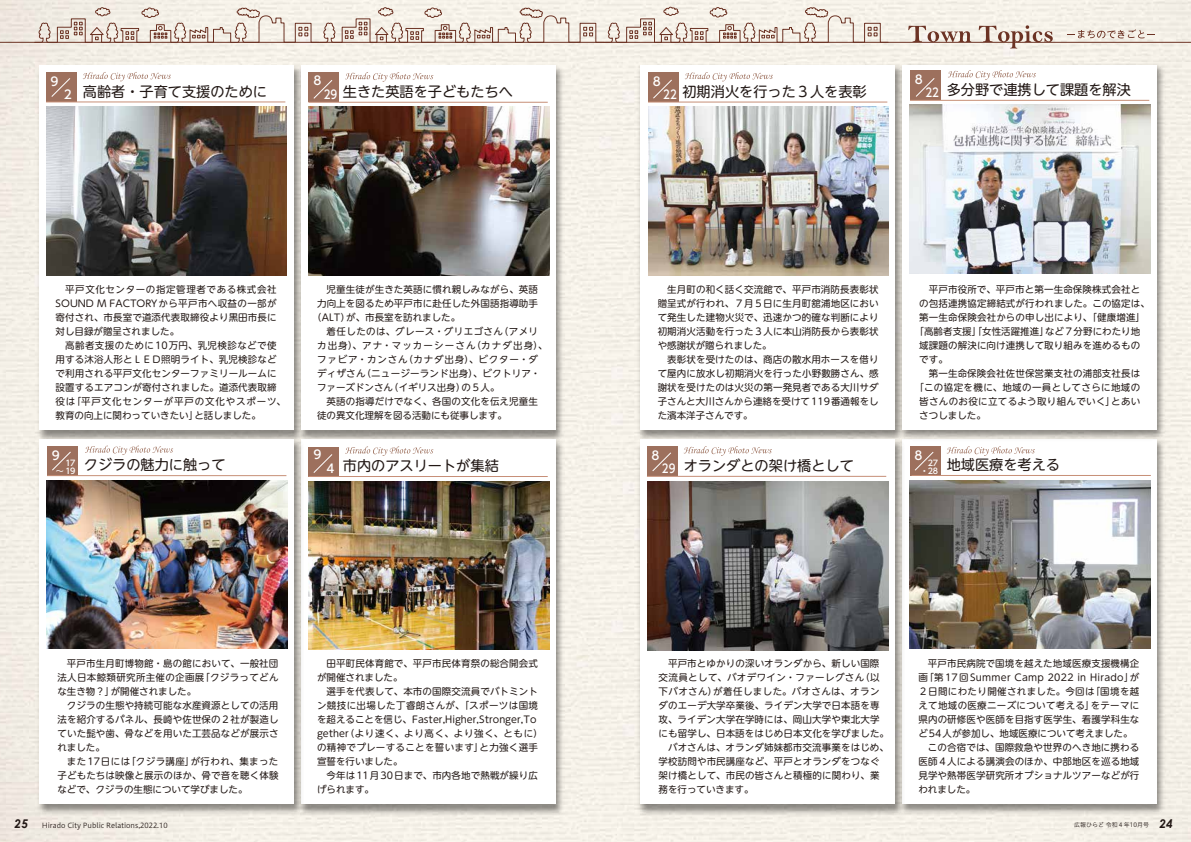
<style>
.page{position:relative;width:1191px;height:842px;background:#fff}
.page>*{position:absolute;margin:0;border:0;box-sizing:border-box;transform-origin:0 0}
.t1{font:14.2px "UD Shin M Go Pro";color:#221815}
.t2{font:500 12px "UD Shin Go Pro";color:#fff}
.t3{font:500 12px "UD Shin Go Pro";color:#fff;scale:.85 1}
.t4{font:9.5px/14px "UD Shin M Go Pro";letter-spacing:.015em;color:#221815}
.t5{font:9.5px "UD Shin M Go Pro";letter-spacing:.12em;color:#221815}
.t6{font:9.5px "UD Shin M Go Pro";letter-spacing:.04em;color:#221815}
.t7{font:9.5px "UD Shin M Go Pro";letter-spacing:.035em;color:#221815}
.t8{font:9.5px "UD Shin M Go Pro";letter-spacing:.045em;color:#221815}
.t9{font:9.5px "UD Shin M Go Pro";letter-spacing:.09em;color:#221815}
.t10{font:500 8px/8px "UD Shin Go Pro";letter-spacing:-.05em;color:#fff;text-align:right}
.t11{font:7px "Hiragino UD Sans Std W3";color:#221815}
.t12{font:6px "Hiragino UD Sans Std W3";color:#221815}
.s1{font-family:"Century Gothic";font-weight:700;font-style:italic;font-size:12px}
</style>
<div class="page">
<img style="left:0;top:0;width:1191px;height:842px">
<svg style="left:908px;top:26px;width:63px;height:16px"></svg>
<svg style="left:978px;top:25px;width:74px;height:24px;background:#d6c6bc"></svg>
<svg style="left:1067px;top:29px;width:88px;height:9px"></svg>
<hr style="left:0;top:42px;width:1191px;height:1px;background:#6c3324">
<svg style="left:34px;top:4px;width:855px;height:39px;background:#e2d7cd"></svg>
<img style="left:908px;top:444px;width:262px;height:375px">
<div style="left:902px;top:439px;width:254px;height:364px;background:#fff"></div>
<div style="left:910px;top:446px;width:30px;height:29px;background:#9d705d"></div>
<svg style="left:914px;top:452px;width:20px;height:19px"></svg>
<svg style="left:946px;top:446px;width:89px;height:10px"></svg>
<hr style="left:911px;top:475px;width:239px;height:1px;background:#c78f77">
<img style="left:635px;top:62px;width:262px;height:374px">
<div style="left:640px;top:65px;width:255px;height:365px;background:#fff"></div>
<div style="left:648px;top:72px;width:30px;height:30px;background:#9d705d"></div>
<hr style="left:648px;top:102px;width:239px;height:1px;background:#c78f77">
<svg style="left:685px;top:72px;width:88px;height:9px"></svg>
<svg style="left:653px;top:79px;width:19px;height:20px"></svg>
<img style="left:897px;top:60px;width:273px;height:384px">
<div style="left:902px;top:65px;width:254px;height:365px;background:#fff"></div>
<div style="left:910px;top:71px;width:30px;height:29px;background:#9d705d"></div>
<hr style="left:910px;top:100px;width:239px;height:1px;background:#c78f77">
<svg style="left:948px;top:70px;width:88px;height:10px"></svg>
<svg style="left:916px;top:78px;width:19px;height:19px"></svg>
<img style="left:909px;top:105px;width:241px;height:168px">
<img style="left:648px;top:107px;width:241px;height:169px">
<img style="left:910px;top:480px;width:240px;height:169px">
<img style="left:34px;top:62px;width:261px;height:373px">
<div style="left:40px;top:65px;width:254px;height:365px;background:#fff"></div>
<svg style="left:83px;top:72px;width:88px;height:9px"></svg>
<div style="left:46px;top:72px;width:30px;height:30px;background:#9d705d"></div>
<hr style="left:46px;top:102px;width:239px;height:1px;background:#c78f77">
<svg style="left:51px;top:78px;width:20px;height:19px"></svg>
<img style="left:46px;top:107px;width:241px;height:168px">
<img style="left:635px;top:436px;width:273px;height:383px">
<div style="left:640px;top:439px;width:255px;height:365px;background:#fff"></div>
<svg style="left:684px;top:446px;width:88px;height:10px"></svg>
<div style="left:647px;top:447px;width:30px;height:29px;background:#9d705d"></div>
<hr style="left:647px;top:476px;width:239px;height:1px;background:#c78f77">
<svg style="left:652px;top:452px;width:19px;height:19px"></svg>
<img style="left:647px;top:481px;width:241px;height:169px">
<img style="left:295px;top:62px;width:273px;height:374px">
<div style="left:301px;top:65px;width:254px;height:365px;background:#fff"></div>
<div style="left:308px;top:73px;width:31px;height:29px;background:#9d705d"></div>
<hr style="left:308px;top:102px;width:240px;height:1px;background:#c78f77">
<svg style="left:345px;top:72px;width:88px;height:10px"></svg>
<svg style="left:313px;top:80px;width:20px;height:19px"></svg>
<img style="left:308px;top:107px;width:241px;height:168px">
<img style="left:295px;top:436px;width:273px;height:384px">
<div style="left:301px;top:440px;width:254px;height:364px;background:#fff"></div>
<div style="left:308px;top:447px;width:31px;height:29px;background:#9d705d"></div>
<hr style="left:308px;top:476px;width:240px;height:1px;background:#c78f77">
<svg style="left:345px;top:446px;width:88px;height:10px"></svg>
<svg style="left:313px;top:454px;width:20px;height:19px"></svg>
<img style="left:308px;top:481px;width:241px;height:169px">
<img style="left:34px;top:435px;width:273px;height:384px">
<div style="left:40px;top:439px;width:254px;height:364px;background:#fff"></div>
<div style="left:47px;top:446px;width:30px;height:29px;background:#9d705d"></div>
<hr style="left:47px;top:475px;width:239px;height:1px;background:#c78f77">
<svg style="left:85px;top:446px;width:88px;height:9px"></svg>
<svg style="left:52px;top:451px;width:19px;height:20px"></svg>
<img style="left:46px;top:480px;width:241px;height:169px">
<p class="t2" style="left:49px;top:72px;width:13px">９</p>
<h1 class="t1" style="left:62px;top:80px;width:207px"><sub>２</sub> 高齢者・子育て支援のために</h1>
<p class="t2" style="left:311px;top:70px;width:13px">８</p>
<h1 class="t1" style="left:343px;top:80px;width:172px">生きた英語を子どもたちへ</h1>
<p class="t3" style="left:324px;top:85px;width:17px">29</p>
<p class="t2" style="left:651px;top:72px;width:13px">８</p>
<h1 class="t1" style="left:682px;top:80px;width:186px">初期消火を行った３人を表彰</h1>
<p class="t3" style="left:663px;top:84px;width:17px">22</p>
<p class="t2" style="left:912px;top:70px;width:13px">８</p>
<p class="t3" style="left:925px;top:83px;width:17px">22</p>
<h1 class="t1" style="left:946px;top:78px;width:186px">多分野で連携して課題を解決</h1>
<p class="t4" style="left:56px;top:282px;width:232px">　平戸文化センターの指定管理者である株式会社<br>SOUND M FACTORYから平戸市へ収益の一部が寄付され、市長室で道添代表取締役より黒田市長に対し目録が贈呈されました。<br>　高齢者支援のために10万円、乳児検診などで使用する沐浴人形とＬＥＤ照明ライト、乳児検診などで利用される平戸文化センターファミリールームに設置するエアコンが寄付されました。道添代表取締役は「平戸文化センターが平戸の文化やスポーツ、教育の向上に関わっていきたい」と話しました。</p>
<p class="t4" style="left:317px;top:282px;width:222px">　児童生徒が生きた英語に慣れ親しみながら、英語</p>
<p class="t4" style="left:317px;top:296px;width:222px">力向上を図るため平戸市に赴任した外国語指導助手</p>
<p class="t4" style="left:312px;top:310px;width:149px">（ALT）が、市長室を訪れました。</p>
<p class="t8" style="left:317px;top:324px;width:222px">　着任したのは、グレース・グリエゴさん（アメリ</p>
<p class="t5" style="left:317px;top:338px;width:232px">カ出身）、アナ・マッカーシーさん（カナダ出身）、</p>
<p class="t9" style="left:317px;top:352px;width:222px">ファビア・カンさん（カナダ出身）、ビクター・ダ</p>
<p class="t4" style="left:317px;top:366px;width:225px">ディザさん（ニュージーランド出身）、ビクトリア・</p>
<p class="t4" style="left:317px;top:380px;width:184px">ファーズドンさん（イギリス出身）の５人。</p>
<p class="t4" style="left:317px;top:394px;width:222px">　英語の指導だけでなく、各国の文化を伝え児童生</p>
<p class="t4" style="left:317px;top:408px;width:191px">徒の異文化理解を図る活動にも従事します。</p>
<p class="t4" style="left:657px;top:282px;width:222px">　生月町の和く話く交流館で、平戸市消防長表彰状贈呈式が行われ、７月５日に生月町舘浦地区において発生した建物火災で、迅速かつ的確な判断により初期消火活動を行った３人に本山消防長から表彰状や感謝状が贈られました。<br>　表彰状を受けたのは、商店の散水用ホースを借りて屋内に放水し初期消火を行った小野數勝さん、感謝状を受けたのは火災の第一発見者である大川サダ子さんと大川さんから連絡を受けて119番通報をした濱本洋子さんです。</p>
<p class="t4" style="left:919px;top:282px;width:222px">　平戸市役所で、平戸市と第一生命保険株式会社と</p>
<p class="t4" style="left:919px;top:296px;width:232px">の包括連携協定締結式が行われました。この協定は、</p>
<p class="t4" style="left:919px;top:310px;width:227px">第一生命保険会社からの申し出により、「健康増進」</p>
<p class="t4" style="left:914px;top:324px;width:227px">「高齢者支援」「女性活躍推進」など７分野にわたり地</p>
<p class="t4" style="left:919px;top:338px;width:222px">域課題の解決に向け連携して取り組みを進めるもの</p>
<p class="t4" style="left:919px;top:352px;width:30px">です。</p>
<p class="t4" style="left:919px;top:366px;width:222px">　第一生命保険会社佐世保営業支社の浦部支社長は</p>
<p class="t6" style="left:914px;top:380px;width:227px">「この協定を機に、地域の一員としてさらに地域の</p>
<p class="t7" style="left:919px;top:394px;width:222px">皆さんのお役に立てるよう取り組んでいく」とあい</p>
<p class="t4" style="left:919px;top:408px;width:68px">さつしました。</p>
<p class="t2" style="left:50px;top:445px;width:13px">９</p>
<p class="t10" style="left:56px;top:458px;width:21px">17～ 19</p>
<h1 class="t1" style="left:84px;top:453px;width:143px">クジラの魅力に触って</h1>
<p class="t2" style="left:311px;top:445px;width:13px">９</p>
<p class="t2" style="left:324px;top:459px;width:13px">４</p>
<h1 class="t1" style="left:343px;top:454px;width:157px">市内のアスリートが集結</h1>
<p class="t2" style="left:649px;top:446px;width:13px">８</p>
<h1 class="t1" style="left:662px;top:454px;width:193px"><sub>29</sub> オランダとの架け橋として</h1>
<p class="t2" style="left:912px;top:445px;width:13px">８</p>
<p class="t10" style="left:920px;top:458px;width:19px">27・28</p>
<h1 class="t1" style="left:946px;top:453px;width:115px">地域医療を考える</h1>
<p class="t4" style="left:57px;top:656px;width:222px">　平戸市生月町博物館・島の館において、一般社団法人日本鯨類研究所主催の企画展「クジラってどんな生き物？」が開催されました。<br>　クジラの生態や持続可能な水産資源としての活用法を紹介するパネル、長崎や佐世保の２社が製造していた髭や歯、骨などを用いた工芸品などが展示されました。<br>　また17日には「クジラ講座」が行われ、集まった子どもたちは映像と展示のほか、骨で音を聴く体験などで、クジラの生態について学びました。</p>
<p class="t4" style="left:317px;top:656px;width:227px">　田平町民体育館で、平戸市民体育祭の総合開会式が開催されました。<br>　選手を代表して、本市の国際交流員でバトミントン競技に出場した丁睿朗さんが、「スポーツは国境を超えることを信じ、Faster,Higher,Stronger,To gether（より速く、より高く、より強く、ともに）の精神でプレーすることを誓います」と力強く選手宣誓を行いました。<br>　今年は11月30日まで、市内各地で熱戦が繰り広げられます。</p>
<p class="t4" style="left:658px;top:656px;width:232px">　平戸市とゆかりの深いオランダから、新しい国際交流員として、バオデワイン・ファーレグさん（以下バオさん）が着任しました。バオさんは、オランダのエーデ大学卒業後、ライデン大学で日本語を専攻、ライデン大学在学時には、岡山大学や東北大学にも留学し、日本語をはじめ日本文化を学びました。　バオさんは、オランダ姉妹都市交流事業をはじめ、学校訪問や市民講座など、平戸とオランダをつなぐ架け橋として、市民の皆さんと積極的に関わり、業務を行っていきます。</p>
<p class="t4" style="left:918px;top:656px;width:223px">　平戸市民病院で国境を越えた地域医療支援機構企画「第17回Summer Camp 2022 in Hirado」が<br>２日間にわたり開催されました。今回は「国境を越えて地域の医療ニーズについて考える」をテーマに県内の研修医や医師を目指す医学生、看護学科生など54人が参加し、地域医療について考えました。　この合宿では、国際救急や世界のへき地に携わる医師４人による講演会のほか、中部地区を巡る地域見学や熱帯医学研究所オプショナルツアーなどが行われました。</p>
<p class="t11" style="left:15px;top:820px;width:154px"><span class="s1">25</span> Hirado City Public Relations,2022.10</p>
<p class="t12" style="left:1074px;top:821px;width:100px">広報ひらど 令和４年10月号 <span class="s1">24</span></p>
</div>
